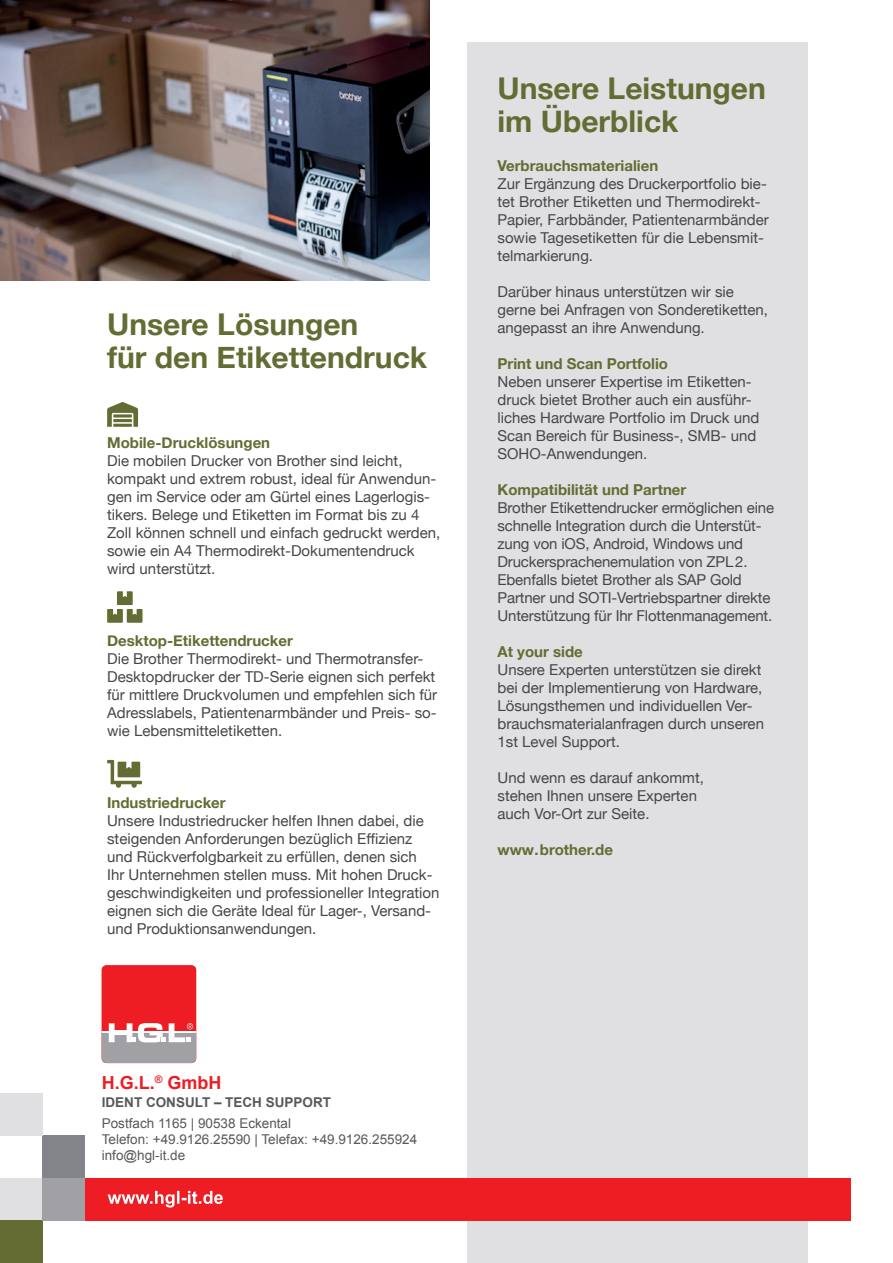
<style>
.page{position:relative;width:893px;height:1263px;background:#fff}
.page>*{position:absolute;margin:0;border:0;box-sizing:border-box;transform-origin:0 0}
.t1{font:700 30px/33px "Helvetica Neue";color:#646c33}
.t2{font:700 18px "Arial";color:#ee1d23}
.t3{font:15px/18px "Helvetica Neue";color:#454647}
.t4{font:700 15px "Helvetica Neue";color:#646c33}
.t5{font:700 15px "Helvetica Neue LT Com";color:#646c33}
.t6{font:13.5px/16.2px "Arial";color:#57585a}
.t7{font:700 13.5px "Arial";color:#57585a}
</style>
<div class="page">
<img style="left:0;top:0;width:429px;height:281px">
<div style="left:0;top:1178px;width:43px;height:42px;background:#e0e0e2"></div>
<div style="left:0;top:1220px;width:43px;height:43px;background:#646c33"></div>
<div style="left:43px;top:1135px;width:42px;height:43px;background:#828487"></div>
<div style="left:0;top:1093px;width:43px;height:42px;background:#e0e0e2"></div>
<div style="left:43px;top:1178px;width:42px;height:42px;background:#a1a1a5"></div>
<div style="left:468px;top:43px;width:340px;height:1220px;background:#e0e0e2"></div>
<svg style="left:107px;top:760px;width:35px;height:28px"></svg>
<svg style="left:107px;top:402px;width:31px;height:25px"></svg>
<svg style="left:107px;top:591px;width:35px;height:32px"></svg>
<div style="left:102px;top:965px;width:94px;height:98px;background:#ee1d23;border-radius:5px"></div>
<div style="left:102px;top:1032px;width:94px;height:31px;background:#a1a1a5"></div>
<hr style="left:102px;top:1032px;width:94px;height:1px;background:#fff">
<svg style="left:109px;top:1023px;width:84px;height:19px"></svg>
<div style="left:85px;top:1178px;width:765px;height:42px;background:#ee1d23"></div>
<svg style="left:108px;top:1191px;width:115px;height:16px"></svg>
<h1 class="t1" style="left:107px;top:309px;width:322px">Unsere Lösungen<br>für den Etikettendruck</h1>
<p class="t4" style="left:107px;top:431px;width:165px">Mobile-Drucklösungen</p>
<p class="t3" style="left:107px;top:452px;width:335px">Die mobilen Drucker von Brother sind leicht, kompakt und extrem robust, ideal für Anwendun&shy;gen im Service oder am Gürtel eines Lagerlogis&shy;tikers. Belege und Etiketten im Format bis zu 4<br>Zoll können schnell und einfach gedruckt werden, sowie ein A4 Thermodirekt-Dokumentendruck wird unterstützt.</p>
<p class="t4" style="left:107px;top:629px;width:187px">Desktop-Etikettendrucker</p>
<p class="t3" style="left:107px;top:650px;width:332px">Die Brother Thermodirekt- und Thermotransfer-Desktopdrucker der TD-Serie eignen sich perfekt für mittlere Druckvolumen und empfehlen sich für Adresslabels, Patientenarmbänder und Preis- so&shy;wie Lebensmitteletiketten.</p>
<p class="t4" style="left:107px;top:791px;width:120px">Industriedrucker</p>
<p class="t3" style="left:107px;top:812px;width:334px">Unsere Industriedrucker helfen Ihnen dabei, die steigenden Anforderungen bezüglich Effizienz und Rückverfolgbarkeit zu erfüllen, denen sich<br>Ihr Unternehmen stellen muss. Mit hohen Druck&shy;geschwindigkeiten und professioneller Integration eignen sich die Geräte Ideal für Lager-, Versand&shy;und Produktionsanwendungen.</p>
<p class="t2" style="left:102px;top:1071px;width:121px">H.G.L.<sup>®</sup> GmbH</p>
<p class="t7" style="left:102px;top:1093px;width:231px">IDENT CONSULT – TECH SUPPORT</p>
<p class="t6" style="left:102px;top:1115px;width:317px">Postfach 1165 | 90538 Eckental<br>Telefon: +49.9126.25590 | Telefax: +49.9126.255924 info@hgl-it.de</p>
<h1 class="t1" style="left:497px;top:72px;width:270px">Unsere Leistungen im Überblick</h1>
<p class="t4" style="left:497px;top:154px;width:162px">Verbrauchsmaterialien</p>
<p class="t3" style="left:497px;top:176px;width:273px">Zur Ergänzung des Druckerportfolio bie&shy;tet Brother Etiketten und Thermodirekt-Papier, Farbbänder, Patientenarmbänder sowie Tagesetiketten für die Lebensmit&shy;telmarkierung.</p>
<p class="t3" style="left:497px;top:284px;width:272px">Darüber hinaus unterstützen wir sie gerne bei Anfragen von Sonderetiketten, angepasst an ihre Anwendung.</p>
<p class="t4" style="left:497px;top:352px;width:172px">Print und Scan Portfolio</p>
<p class="t3" style="left:497px;top:374px;width:263px">Neben unserer Expertise im Etiketten&shy;druck bietet Brother auch ein ausführ&shy;liches Hardware Portfolio im Druck und Scan Bereich für Business-, SMB- und SOHO-Anwendungen.</p>
<p class="t4" style="left:497px;top:478px;width:190px">Kompatibilität und Partner</p>
<p class="t3" style="left:497px;top:500px;width:278px">Brother Etikettendrucker ermöglichen eine schnelle Integration durch die Unterstüt&shy;zung von iOS, Android, Windows und Druckersprachenemulation von ZPL2.<br>Ebenfalls bietet Brother als SAP Gold Partner und SOTI-Vertriebspartner direkte Unterstützung für Ihr Flottenmanagement.</p>
<p class="t4" style="left:497px;top:640px;width:87px">At your side</p>
<p class="t3" style="left:497px;top:662px;width:268px">Unsere Experten unterstützen sie direkt bei der Implementierung von Hardware, Lösungsthemen und individuellen Ver&shy;brauchsmaterialanfragen durch unseren 1st Level Support.</p>
<p class="t3" style="left:497px;top:770px;width:208px">Und wenn es darauf ankommt, stehen Ihnen unsere Experten auch Vor-Ort zur Seite.</p>
<p class="t5" style="left:497px;top:840px;width:117px">www.brother.de</p>
</div>
